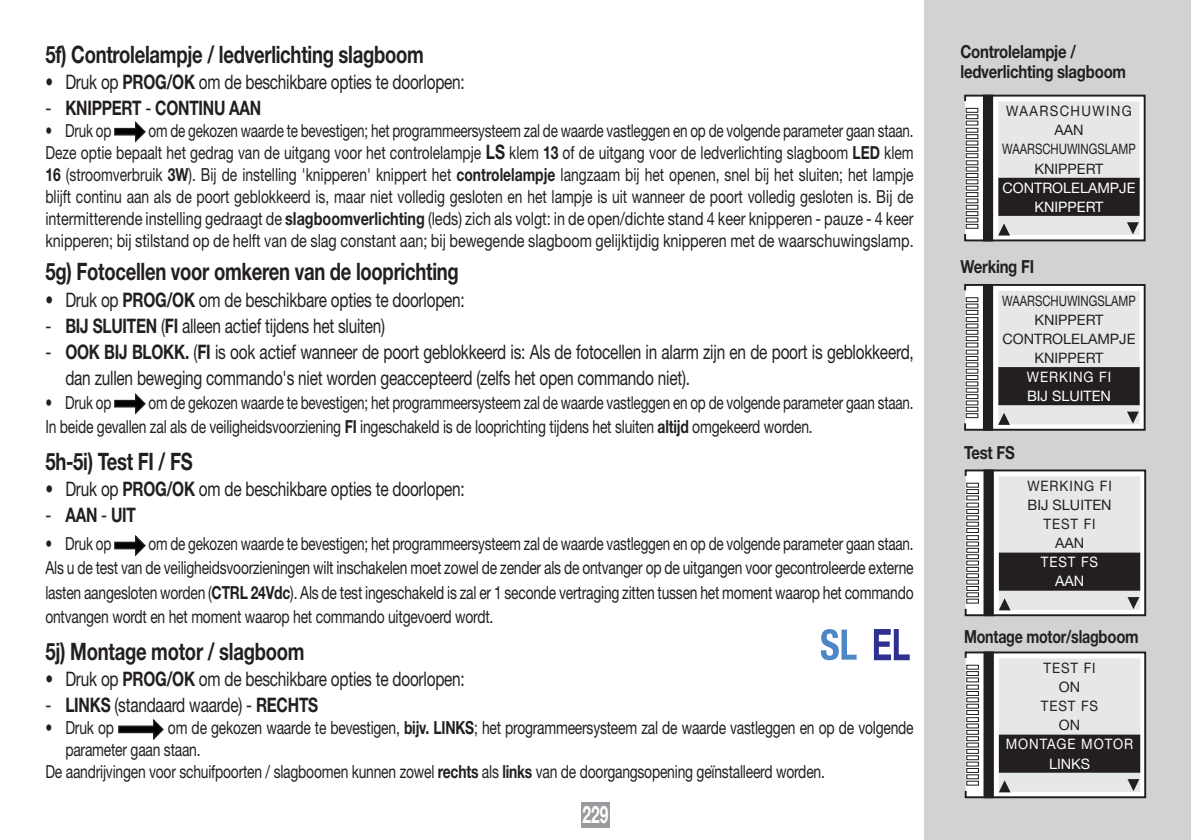
<style>
.page{position:relative;width:1191px;height:840px;background:#fff}
.page>*{position:absolute;margin:0;border:0;box-sizing:border-box;transform-origin:0 0}
.t1{font:700 24px "Helvetica Neue LT Std";letter-spacing:-.015em;color:#231f20;scale:.77 1}
.t2{font:700 24px "Helvetica Neue LT Std";color:#fff;scale:.65 1}
.t3{font:20px/26px "Helvetica Neue LT Std";letter-spacing:-.015em;color:#231f20;scale:.77 1}
.t4{font:700 20px "Helvetica Neue LT Std";letter-spacing:-.015em;color:#231f20;scale:.77 1}
.t5{font:18px/22px "Helvetica Neue LT Std";letter-spacing:-.015em;color:#231f20;text-align:justify;scale:.77 1}
.t6{font:18px "Helvetica Neue LT Std";letter-spacing:-.015em;color:#231f20;scale:.75 1}
.t7{font:700 18px "Helvetica Neue LT Std";letter-spacing:-.015em;color:#231f20;scale:.83 1}
.t8{font:700 18px "Helvetica Neue LT Std";letter-spacing:-.015em;color:#231f20;scale:.79 1}
.t9{font:14.4px "Helvetica Neue LT Std";color:#231f20}
.t10{font:14.4px "Helvetica Neue LT Std";color:#fff}
.t11{font:14.4px "Helvetica Neue LT Std";color:#231f20;scale:.79 1}
.t12{font:14.4px "Helvetica Neue LT Std";letter-spacing:.07em;color:#fff;scale:.92 1}
.t13{font:14.4px "Helvetica Neue LT Std";color:#231f20;scale:.92 1}
.t14{font:14.4px "Helvetica Neue LT Std";letter-spacing:.1em;color:#231f20;scale:.92 1}
.t15{font:14.4px "Helvetica Neue LT Std";letter-spacing:.07em;color:#231f20;scale:.92 1}
.t16{font:14.4px "Helvetica Neue LT Std";color:#fff;scale:.92 1}
.s1{font-weight:700}
.s2{font-weight:400}
.s3{font-weight:700;font-size:20px}
</style>
<div class="page">
<div style="left:924px;top:0;width:267px;height:839px;background:#d1d2d4"></div>
<div style="left:581px;top:802px;width:28px;height:25px;background:#999b9e"></div>
<svg style="left:114px;top:121px;width:32px;height:22px"></svg>
<svg style="left:114px;top:393px;width:32px;height:22px"></svg>
<svg style="left:114px;top:535px;width:32px;height:22px"></svg>
<svg style="left:821px;top:629px;width:35px;height:30px"></svg>
<svg style="left:874px;top:629px;width:35px;height:30px"></svg>
<svg style="left:118px;top:718px;width:46px;height:23px"></svg>
<svg style="left:964px;top:94px;width:182px;height:148px"></svg>
<svg style="left:964px;top:284px;width:182px;height:147px"></svg>
<svg style="left:964px;top:469px;width:183px;height:147px"></svg>
<svg style="left:964px;top:651px;width:183px;height:147px"></svg>
<p class="t1" style="left:45px;top:39px;width:493px">5f) Controlelampje / ledverlichting slagboom</p>
<p class="t3" style="left:45px;top:68px;width:546px">• Druk op <span class="s1">PROG/OK</span> om de beschikbare opties te doorlopen:</p>
<p class="t4" style="left:45px;top:95px;width:282px"><span class="s2">-</span> KNIPPERT <span class="s2">-</span> CONTINU AAN</p>
<p class="t6" style="left:45px;top:119px;width:90px"><span class="s1">•</span> Druk op</p>
<p class="t6" style="left:149px;top:119px;width:1021px">om de gekozen waarde te bevestigen; het programmeersysteem zal de waarde vastleggen en op de volgende parameter gaan staan.</p>
<p class="t5" style="left:45px;top:141px;width:1129px">Deze optie bepaalt het gedrag van de uitgang voor het controlelampje <span class="s3">LS</span> klem <span class="s1">13</span> of de uitgang voor de ledverlichting slagboom <span class="s1">LED</span> klem <span class="s1">16</span> (stroomverbruik <span class="s1">3W</span>). Bij de instelling 'knipperen' knippert het <span class="s1">controlelampje</span> langzaam bij het openen, snel bij het sluiten; het lampje blijft continu aan als de poort geblokkeerd is, maar niet volledig gesloten en het lampje is uit wanneer de poort volledig gesloten is. Bij de intermitterende instelling gedraagt de <span class="s1">slagboomverlichting</span> (leds) zich als volgt: in de open/dichte stand 4 keer knipperen - pauze - 4 keer knipperen; bij stilstand op de helft van de slag constant aan; bij bewegende slagboom gelijktijdig knipperen met de waarschuwingslamp.</p>
<p class="t1" style="left:45px;top:257px;width:538px">5g) Fotocellen voor omkeren van de looprichting</p>
<p class="t3" style="left:45px;top:286px;width:546px">• Druk op <span class="s1">PROG/OK</span> om de beschikbare opties te doorlopen:</p>
<p class="t3" style="left:45px;top:312px;width:443px">- <span class="s1">BIJ SLUITEN</span> (<span class="s1">FI</span> alleen actief tijdens het sluiten)</p>
<p class="t3" style="left:65px;top:338px;width:1103px;text-indent:-20px">- <span class="s1">OOK BIJ BLOKK.</span> (<span class="s1">FI</span> is ook actief wanneer de poort geblokkeerd is: Als de fotocellen in alarm zijn en de poort is geblokkeerd, dan zullen beweging commando's niet worden geaccepteerd (zelfs het open commando niet).</p>
<p class="t6" style="left:45px;top:391px;width:90px"><span class="s1">•</span> Druk op</p>
<p class="t6" style="left:149px;top:391px;width:1021px">om de gekozen waarde te bevestigen; het programmeersysteem zal de waarde vastleggen en op de volgende parameter gaan staan.</p>
<p class="t5" style="left:45px;top:415px;width:998px">In beide gevallen zal als de veiligheidsvoorziening <span class="s1">FI</span> ingeschakeld is de looprichting tijdens het sluiten <span class="s1">altijd</span> omgekeerd worden.</p>
<p class="t1" style="left:45px;top:446px;width:193px">5h-5i) Test FI / FS</p>
<p class="t3" style="left:45px;top:475px;width:546px">• Druk op <span class="s1">PROG/OK</span> om de beschikbare opties te doorlopen:</p>
<p class="t4" style="left:45px;top:502px;width:119px"><span class="s2">-</span> AAN <span class="s2">-</span> UIT</p>
<p class="t6" style="left:45px;top:533px;width:90px"><span class="s1">•</span> Druk op</p>
<p class="t6" style="left:149px;top:533px;width:1021px">om de gekozen waarde te bevestigen; het programmeersysteem zal de waarde vastleggen en op de volgende parameter gaan staan.</p>
<p class="t5" style="left:45px;top:555px;width:1129px;line-height:24px">Als u de test van de veiligheidsvoorzieningen wilt inschakelen moet zowel de zender als de ontvanger op de uitgangen voor gecontroleerde externe lasten aangesloten worden (<span class="s1">CTRL 24Vdc</span>). Als de test ingeschakeld is zal er 1 seconde vertraging zitten tussen het moment waarop het commando ontvangen wordt en het moment waarop het commando uitgevoerd wordt.</p>
<p class="t1" style="left:45px;top:636px;width:338px">5j) Montage motor / slagboom</p>
<p class="t3" style="left:45px;top:665px;width:546px">• Druk op <span class="s1">PROG/OK</span> om de beschikbare opties te doorlopen:</p>
<p class="t3" style="left:45px;top:691px;width:356px">- <span class="s1">LINKS</span> (standaard waarde) - <span class="s1">RECHTS</span></p>
<p class="t5" style="left:45px;top:716px;width:91px"><span class="s1">•</span> Druk op</p>
<p class="t5" style="left:65px;top:716px;width:1103px;text-indent:103px">om de gekozen waarde te bevestigen, <span class="s1">bijv. LINKS</span>; het programmeersysteem zal de waarde vastleggen en op de volgende parameter gaan staan.</p>
<p class="t5" style="left:45px;top:760px;width:1014px">De aandrijvingen voor schuifpoorten / slagboomen kunnen zowel <span class="s1">rechts</span> als <span class="s1">links</span> van de doorgangsopening geïnstalleerd worden.</p>
<h1 class="t2" style="left:582px;top:799px;width:42px">229</h1>
<p class="t7" style="left:960px;top:41px;width:141px">Controlelampje /</p>
<p class="t7" style="left:960px;top:61px;width:201px">ledverlichting slagboom</p>
<p class="t14" style="left:1006px;top:102px;width:138px">WAARSCHUWING</p>
<p class="t9" style="left:1054px;top:122px;width:31px">AAN</p>
<p class="t11" style="left:1002px;top:141px;width:170px">WAARSCHUWINGSLAMP</p>
<p class="t9" style="left:1034px;top:160px;width:71px">KNIPPERT</p>
<p class="t10" style="left:1002px;top:179px;width:135px">CONTROLELAMPJE</p>
<p class="t10" style="left:1034px;top:198px;width:71px">KNIPPERT</p>
<p class="t7" style="left:960px;top:255px;width:90px">Werking FI</p>
<p class="t11" style="left:1002px;top:292px;width:170px">WAARSCHUWINGSLAMP</p>
<p class="t9" style="left:1034px;top:311px;width:71px">KNIPPERT</p>
<p class="t9" style="left:1002px;top:330px;width:135px">CONTROLELAMPJE</p>
<p class="t9" style="left:1034px;top:349px;width:71px">KNIPPERT</p>
<p class="t12" style="left:1026px;top:368px;width:93px">WERKING FI</p>
<p class="t10" style="left:1027px;top:387px;width:85px">BIJ SLUITEN</p>
<p class="t7" style="left:964px;top:441px;width:63px">Test FS</p>
<p class="t15" style="left:1027px;top:477px;width:93px">WERKING FI</p>
<p class="t9" style="left:1027px;top:496px;width:85px">BIJ SLUITEN</p>
<p class="t13" style="left:1043px;top:515px;width:58px">TEST FI</p>
<p class="t9" style="left:1055px;top:534px;width:31px">AAN</p>
<p class="t16" style="left:1041px;top:553px;width:64px">TEST FS</p>
<p class="t10" style="left:1055px;top:572px;width:31px">AAN</p>
<p class="t8" style="left:964px;top:625px;width:223px">Montage motor/slagboom</p>
<p class="t13" style="left:1043px;top:659px;width:58px">TEST FI</p>
<p class="t9" style="left:1059px;top:678px;width:23px">ON</p>
<p class="t13" style="left:1041px;top:697px;width:64px">TEST FS</p>
<p class="t9" style="left:1059px;top:716px;width:23px">ON</p>
<p class="t12" style="left:1005px;top:735px;width:140px">MONTAGE MOTOR</p>
<p class="t10" style="left:1049px;top:754px;width:43px">LINKS</p>
</div>
